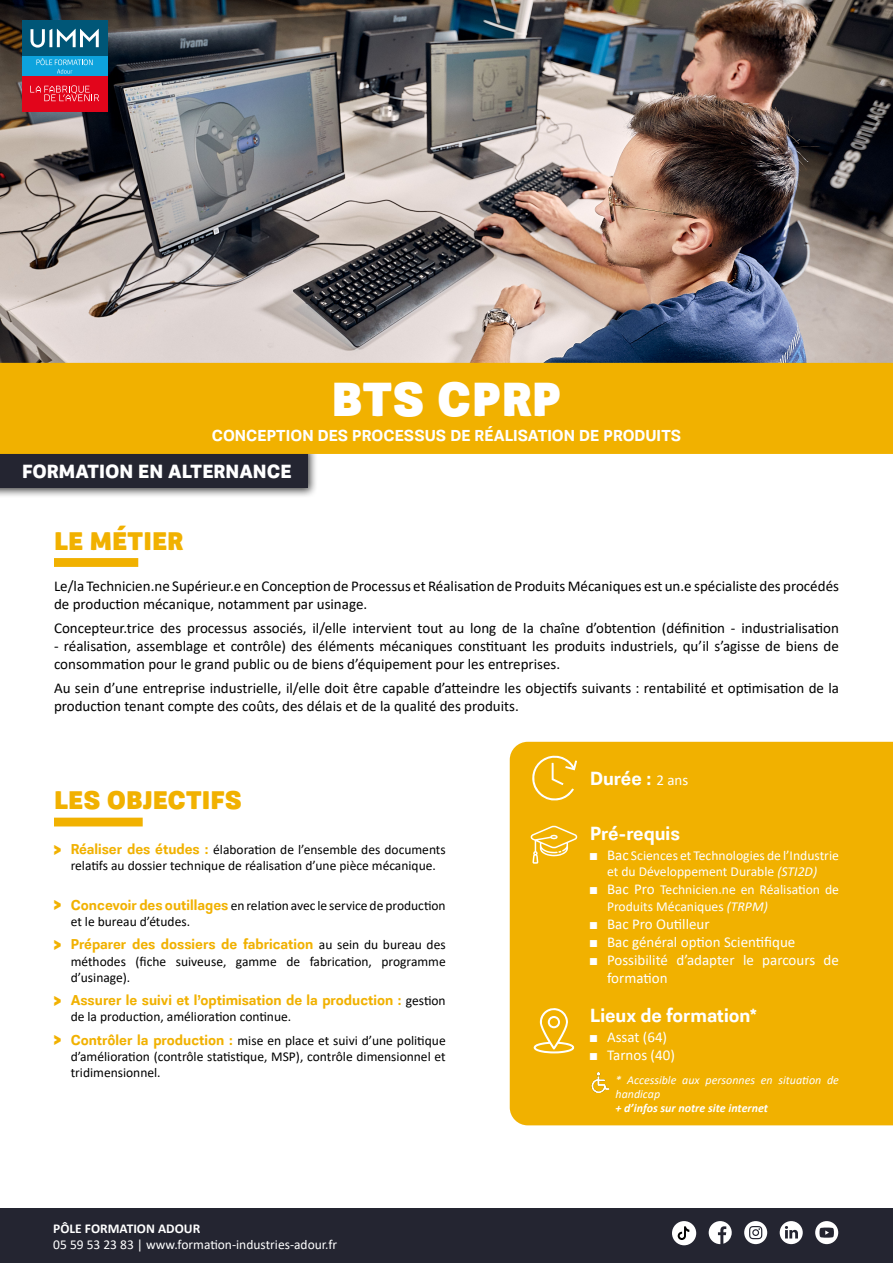
<style>
.page{position:relative;width:893px;height:1263px;background:#fff}
.page>*{position:absolute;margin:0;border:0;box-sizing:border-box;transform-origin:0 0}
.t1{font:800 45px "Quiroh";color:#fff}
.t2{font:800 24px "Quiroh";color:#f1b100}
.t3{font:600 18px "Quiroh";color:#fff}
.t4{font:700 18px "Quiroh";color:#fff}
.t5{font:15px/18px "Calibri";color:#000}
.t6{font:15px/18px "Calibri";color:#fff}
.t7{font:600 15px "Quiroh";color:#fff}
.t8{font:900 15px "Cooper";color:#f1b100}
.t9{font:13.65px/16.4px "Calibri";color:#fff;text-align:center}
.t10{font:13.5px/16.2px "Calibri";color:#000}
.t11{font:600 13.5px "Quiroh";color:#f1b100}
.t12{font:13.5px "Calibri";color:#fff}
.t13{font:700 13.5px "Calibri";color:#fff}
.t14{font:italic 12px/14.4px "Calibri";color:#fff}
.t15{font:italic 700 12px "Calibri";color:#fff}
.s1{font-family:"Quiroh";font-weight:600;color:#f1b100}
.s2{font-family:"Calibri";font-weight:400;color:#000}
.s3{font-family:"Calibri";font-weight:400;font-size:15px}
.s4{font-family:"Arial Narrow";font-size:15px}
.s5{font-size:15px}
.s6{font-style:italic}
.s7{font-family:"Arial Narrow"}
</style>
<div class="page">
<img style="left:0;top:0;width:893px;height:363px">
<div style="left:22px;top:20px;width:85px;height:36px;background:#005677"></div>
<svg style="left:31px;top:29px;width:68px;height:19px"></svg>
<div style="left:22px;top:75px;width:85px;height:36px;background:#e2051b"></div>
<svg style="left:30px;top:85px;width:69px;height:16px"></svg>
<div style="left:22px;top:56px;width:85px;height:19px;background:#0da3dd"></div>
<svg style="left:37px;top:58px;width:56px;height:16px"></svg>
<div style="left:0;top:442px;width:317px;height:56px;background:#000;opacity:.75"></div>
<div style="left:0;top:449px;width:308px;height:39px;background:#242531"></div>
<div style="left:0;top:363px;width:893px;height:91px;background:#f1b100"></div>
<div style="left:510px;top:742px;width:383px;height:383px;background:#f1b100"></div>
<svg style="left:531px;top:755px;width:46px;height:45px;background:#f3bc27"></svg>
<img style="left:590px;top:1072px;width:20px;height:20px">
<svg style="left:533px;top:1008px;width:41px;height:45px;background:#f3c238"></svg>
<svg style="left:531px;top:825px;width:46px;height:39px;background:#f3c032"></svg>
<svg style="left:54px;top:558px;width:84px;height:9px"></svg>
<div style="left:54px;top:818px;width:89px;height:8px;background:#f1b100"></div>
<div style="left:0;top:1209px;width:893px;height:54px;background:#242531"></div>
<svg style="left:709px;top:1221px;width:23px;height:23px"></svg>
<svg style="left:744px;top:1221px;width:23px;height:23px"></svg>
<svg style="left:780px;top:1221px;width:23px;height:23px"></svg>
<svg style="left:815px;top:1221px;width:23px;height:23px"></svg>
<div style="left:672px;top:1221px;width:24px;height:24px;background:#fff;border-radius:50%"></div>
<svg style="left:678px;top:1226px;width:11px;height:14px"></svg>
<h1 class="t1" style="left:332px;top:368px;width:231px">BTS CPRP</h1>
<p class="t7" style="left:212px;top:425px;width:471px">CONCEPTION DES PROCESSUS DE RÉALISATION DE PRODUITS</p>
<p class="t4" style="left:22px;top:459px;width:271px">FORMATION EN ALTERNANCE</p>
<h2 class="t2" style="left:54px;top:524px;width:131px">LE MÉTIER</h2>
<p class="t5" style="left:54px;top:576px;width:786px">Le/la Technicien.ne Supérieur.e en Conception de Processus et Réalisation de Produits Mécaniques est un.e spécialiste des procédés de production mécanique, notamment par usinage.</p>
<p class="t5" style="left:54px;top:618px;width:786px">Concepteur.trice des processus associés, il/elle intervient tout au long de la chaîne d’obtention (définition - industrialisation</p>
<p class="t5" style="left:54px;top:636px;width:786px">- réalisation, assemblage et contrôle) des éléments mécaniques constituant les produits industriels, qu’il s’agisse de biens de consommation pour le grand public ou de biens d’équipement pour les entreprises.</p>
<p class="t5" style="left:54px;top:679px;width:786px">Au sein d’une entreprise industrielle, il/elle doit être capable d’atteindre les objectifs suivants : rentabilité et optimisation de la production tenant compte des coûts, des délais et de la qualité des produits.</p>
<h2 class="t2" style="left:54px;top:783px;width:189px">LES OBJECTIFS</h2>
<p class="t10" style="left:71px;top:841px;width:377px"><span class="s1">Réaliser des études :</span> élaboration de l’ensemble des documents relatifs au dossier technique de réalisation d’une pièce mécanique.</p>
<p class="t8" style="left:54px;top:841px;width:9px">&gt;</p>
<p class="t8" style="left:54px;top:896px;width:9px">&gt;</p>
<p class="t10" style="left:71px;top:897px;width:376px"><span class="s1">Concevoir des outillages</span> en relation avec le service de production et le bureau d’études.</p>
<p class="t8" style="left:54px;top:936px;width:9px">&gt;</p>
<p class="t11" style="left:71px;top:935px;width:376px">Préparer des dossiers de fabrication <span class="s2">au sein du bureau des</span></p>
<p class="t10" style="left:71px;top:952px;width:377px">méthodes (fiche suiveuse, gamme de fabrication, programme d’usinage).</p>
<p class="t8" style="left:54px;top:992px;width:9px">&gt;</p>
<p class="t11" style="left:71px;top:991px;width:376px">Assurer le suivi et l’optimisation de la production : <span class="s2">gestion</span></p>
<p class="t10" style="left:71px;top:1008px;width:222px">de la production, amélioration continue.</p>
<p class="t8" style="left:54px;top:1031px;width:9px">&gt;</p>
<p class="t10" style="left:71px;top:1032px;width:377px;text-align:justify"><span class="s1">Contrôler la production :</span> mise en place et suivi d’une politique d’amélioration (contrôle statistique, MSP), contrôle dimensionnel et tridimensionnel.</p>
<p class="t13" style="left:53px;top:1219px;width:149px">PÔLE FORMATION ADOUR</p>
<p class="t12" style="left:53px;top:1235px;width:285px">05 59 53 23 83 | www.formation-industries-adour.fr</p>
<p class="t3" style="left:590px;top:766px;width:100px">Durée : <span class="s3">2 ans</span></p>
<p class="t3" style="left:590px;top:821px;width:91px">Pré-requis</p>
<p class="t9" style="left:590px;top:847px;width:250px"><span class="s4">■</span> <span class="s5">Bac</span> Sciences et Technologies de l’Industrie et du Développement Durable <span class="s6">(STI2D)</span></p>
<p class="t9" style="left:607px;top:881px;width:233px;text-align:left;text-indent:-17px"><span class="s4">■</span> <span class="s5">Bac Pro</span> Technicien.ne en Réalisation de<br>Produits Mécaniques <span class="s6">(TRPM)</span></p>
<p class="t6" style="left:590px;top:914px;width:121px"><span class="s7">■</span> Bac Pro Outilleur</p>
<p class="t6" style="left:590px;top:932px;width:207px"><span class="s7">■</span> Bac général option Scientifique</p>
<p class="t6" style="left:607px;top:950px;width:233px;text-indent:-17px"><span class="s7">■</span> Possibilité d’adapter le parcours de formation</p>
<p class="t3" style="left:590px;top:1003px;width:168px">Lieux de formation*</p>
<p class="t6" style="left:590px;top:1027px;width:79px"><span class="s7">■</span> Assat (64)</p>
<p class="t6" style="left:590px;top:1045px;width:86px"><span class="s7">■</span> Tarnos (40)</p>
<p class="t14" style="left:615px;top:1072px;width:225px">* Accessible aux personnes en situation de handicap</p>
<p class="t15" style="left:615px;top:1100px;width:154px">+ d’infos sur notre site internet</p>
</div>
